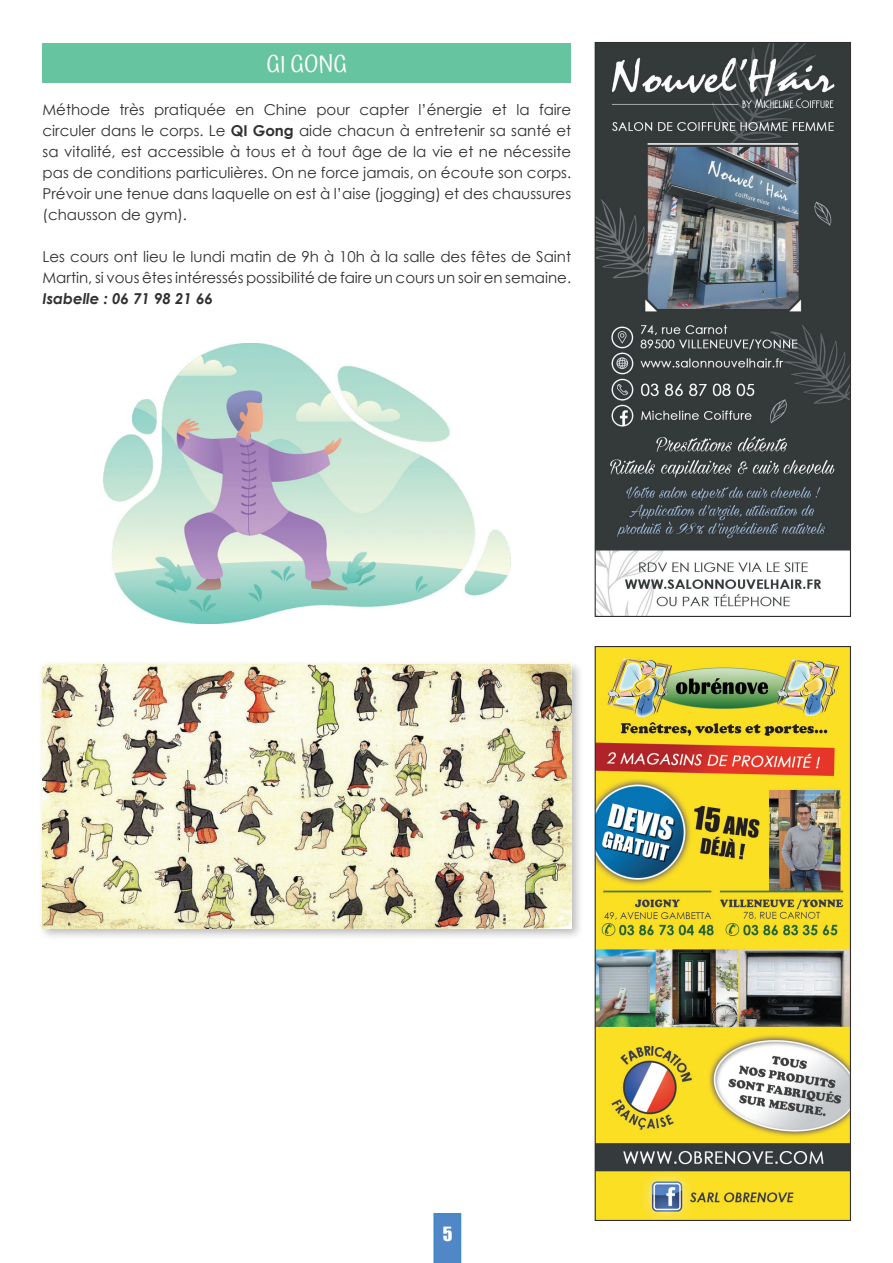
<style>
.page{position:relative;width:893px;height:1263px;background:#fff}
.page>*{position:absolute;margin:0;border:0;box-sizing:border-box;transform-origin:0 0}
.t1{font:24px "Atma";color:#fff}
.t2{font:18px "Impact";color:#fff}
.t3{font:15px/21px "Century Gothic";color:#312f30;text-align:justify}
.t4{font:italic 700 15px "Century Gothic";color:#312f30}
.s1{font-weight:700}
</style>
<div class="page">
<img style="left:597px;top:44px;width:252px;height:571px">
<div style="left:595px;top:42px;width:256px;height:575px;border:1px solid #312f30"></div>
<img style="left:597px;top:648px;width:252px;height:571px">
<div style="left:595px;top:646px;width:256px;height:575px;border:1px solid #312f30"></div>
<div style="left:43px;top:43px;width:528px;height:40px;background:#67c4a0"></div>
<svg style="left:433px;top:1213px;width:28px;height:50px"></svg>
<img style="left:103px;top:343px;width:408px;height:280px">
<div style="left:39px;top:660px;width:544px;height:281px;background:#231f20;opacity:.3"></div>
<img style="left:43px;top:664px;width:528px;height:265px">
<h1 class="t1" style="left:267px;top:48px;width:82px">GI GOnG</h1>
<p class="t3" style="left:43px;top:99px;width:530px">Méthode très pratiquée en Chine pour capter l’énergie et la faire circuler dans le corps. Le <span class="s1">QI Gong</span> aide chacun à entretenir sa santé et sa vitalité, est accessible à tous et à tout âge de la vie et ne nécessite pas de conditions particulières. On ne force jamais, on écoute son corps.<br>Prévoir une tenue dans laquelle on est à l’aise (jogging) et des chaussures (chausson de gym).</p>
<p class="t3" style="left:43px;top:246px;width:530px">Les cours ont lieu le lundi matin de 9h à 10h à la salle des fêtes de Saint<br>Martin, si vous êtes intéressés possibilité de faire un cours un soir en semaine.</p>
<p class="t4" style="left:43px;top:287px;width:172px">Isabelle : 06 71 98 21 66</p>
<p class="t2" style="left:443px;top:1219px;width:11px">5</p>
</div>
